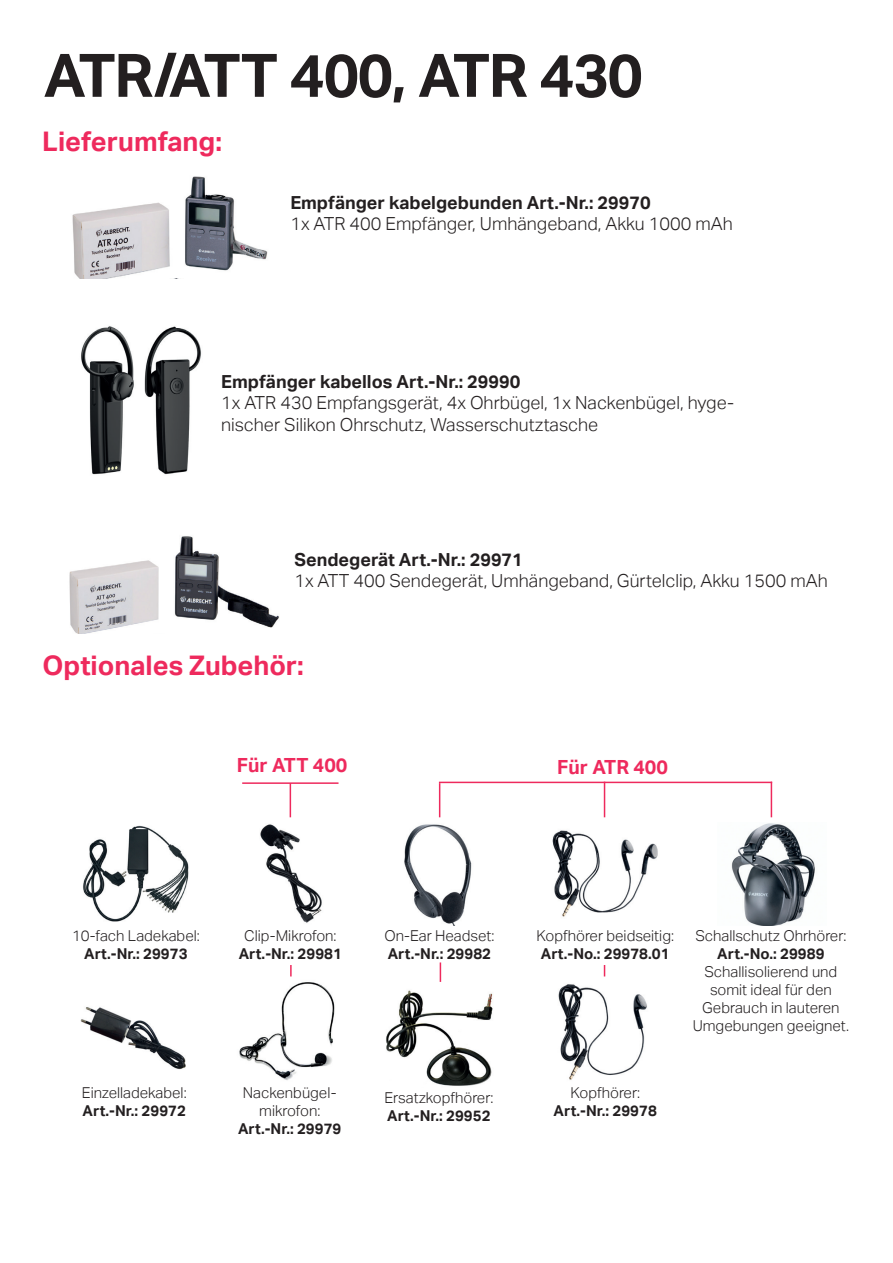
<style>
.page{position:relative;width:893px;height:1263px;background:#fff}
.page>*{position:absolute;margin:0;border:0;box-sizing:border-box;transform-origin:0 0}
.t1{font:700 60px "Aktiv Grotesk";letter-spacing:-.025em;color:#231f20}
.t2{font:700 27px "Aktiv Grotesk";color:#ee2a5d}
.t3{font:700 19.5px "Aktiv Grotesk";color:#ee2a5d}
.t4{font:300 18px/21.6px "Aktiv Grotesk";color:#231f20}
.t5{font:700 18px "Aktiv Grotesk";color:#231f20}
.t6{font:300 15px/18px "Aktiv Grotesk";color:#231f20;text-align:center}
.t7{font:700 15px "Aktiv Grotesk";color:#231f20}
</style>
<div class="page">
<img style="left:80px;top:1007px;width:106px;height:63px">
<img style="left:83px;top:825px;width:106px;height:97px">
<img style="left:386px;top:990px;width:107px;height:96px">
<img style="left:404px;top:824px;width:68px;height:101px">
<img style="left:558px;top:984px;width:89px;height:96px">
<img style="left:72px;top:176px;width:196px;height:103px">
<img style="left:69px;top:536px;width:210px;height:98px">
<img style="left:239px;top:982px;width:96px;height:98px">
<img style="left:260px;top:824px;width:62px;height:99px">
<img style="left:81px;top:326px;width:120px;height:149px">
<img style="left:552px;top:830px;width:106px;height:87px">
<img style="left:731px;top:823px;width:84px;height:102px">
<hr style="left:439px;top:782px;width:333px;height:1px;background:#ee2a5d">
<hr style="left:604px;top:782px;width:1px;height:35px;background:#ee2a5d">
<hr style="left:771px;top:782px;width:1px;height:35px;background:#ee2a5d">
<hr style="left:439px;top:783px;width:1px;height:34px;background:#ee2a5d">
<hr style="left:290px;top:783px;width:1px;height:34px;background:#ee2a5d">
<hr style="left:242px;top:782px;width:96px;height:2px;background:#ee2a5d">
<svg style="left:290px;top:965px;width:2px;height:11px"></svg>
<svg style="left:440px;top:962px;width:1px;height:20px"></svg>
<h1 class="t1" style="left:44px;top:41px;width:601px">ATR/ATT 400, ATR 430</h1>
<h2 class="t2" style="left:42px;top:126px;width:181px">Lieferumfang:</h2>
<p class="t5" style="left:290px;top:192px;width:362px">Empfänger kabelgebunden Art.-Nr.: 29970</p>
<p class="t4" style="left:290px;top:213px;width:444px">1x ATR 400 Empfänger, Umhängeband, Akku 1000 mAh</p>
<p class="t5" style="left:221px;top:371px;width:301px">Empfänger kabellos Art.-Nr.: 29990</p>
<p class="t4" style="left:221px;top:392px;width:514px">1x ATR 430 Empfangsgerät, 4x Ohrbügel, 1x Nackenbügel, hyge&shy;nischer Silikon Ohrschutz, Wasserschutztasche</p>
<p class="t5" style="left:294px;top:549px;width:230px">Sendegerät Art.-Nr.: 29971</p>
<p class="t4" style="left:294px;top:570px;width:535px">1x ATT 400 Sendegerät, Umhängeband, Gürtelclip, Akku 1500 mAh</p>
<h2 class="t2" style="left:43px;top:649px;width:263px">Optionales Zubehör:</h2>
<h3 class="t3" style="left:237px;top:754px;width:112px">Für ATT 400</h3>
<h3 class="t3" style="left:557px;top:756px;width:112px">Für ATR 400</h3>
<p class="t6" style="left:72px;top:926px;width:129px">10-fach Ladekabel:</p>
<p class="t7" style="left:84px;top:944px;width:105px">Art.-Nr.: 29973</p>
<p class="t6" style="left:244px;top:927px;width:94px">Clip-Mikrofon:</p>
<p class="t7" style="left:239px;top:945px;width:105px">Art.-Nr.: 29981</p>
<p class="t6" style="left:82px;top:1084px;width:106px">Einzelladekabel:</p>
<p class="t7" style="left:83px;top:1102px;width:105px">Art.-Nr.: 29972</p>
<p class="t6" style="left:243px;top:1083px;width:95px">Nackenbügel&shy;mikrofon:</p>
<p class="t7" style="left:238px;top:1119px;width:105px">Art.-Nr.: 29979</p>
<p class="t6" style="left:384px;top:926px;width:111px">On-Ear Headset:</p>
<p class="t7" style="left:388px;top:944px;width:105px">Art.-Nr.: 29982</p>
<p class="t6" style="left:384px;top:1089px;width:110px">Ersatzkopfhörer:</p>
<p class="t7" style="left:387px;top:1107px;width:105px">Art.-Nr.: 29952</p>
<p class="t6" style="left:537px;top:926px;width:139px">Kopfhörer beidseitig:</p>
<p class="t7" style="left:541px;top:944px;width:130px">Art.-No.: 29978.01</p>
<p class="t6" style="left:695px;top:926px;width:153px">Schallschutz Ohrhörer:</p>
<p class="t7" style="left:717px;top:944px;width:109px">Art.-No.: 29989</p>
<p class="t6" style="left:693px;top:962px;width:158px">Schallisolierend und somit ideal für den<br>Gebrauch in lauteren<br>Umgebungen geeignet.</p>
<p class="t6" style="left:570px;top:1083px;width:71px">Kopfhörer:</p>
<p class="t7" style="left:554px;top:1101px;width:105px">Art.-Nr.: 29978</p>
</div>
